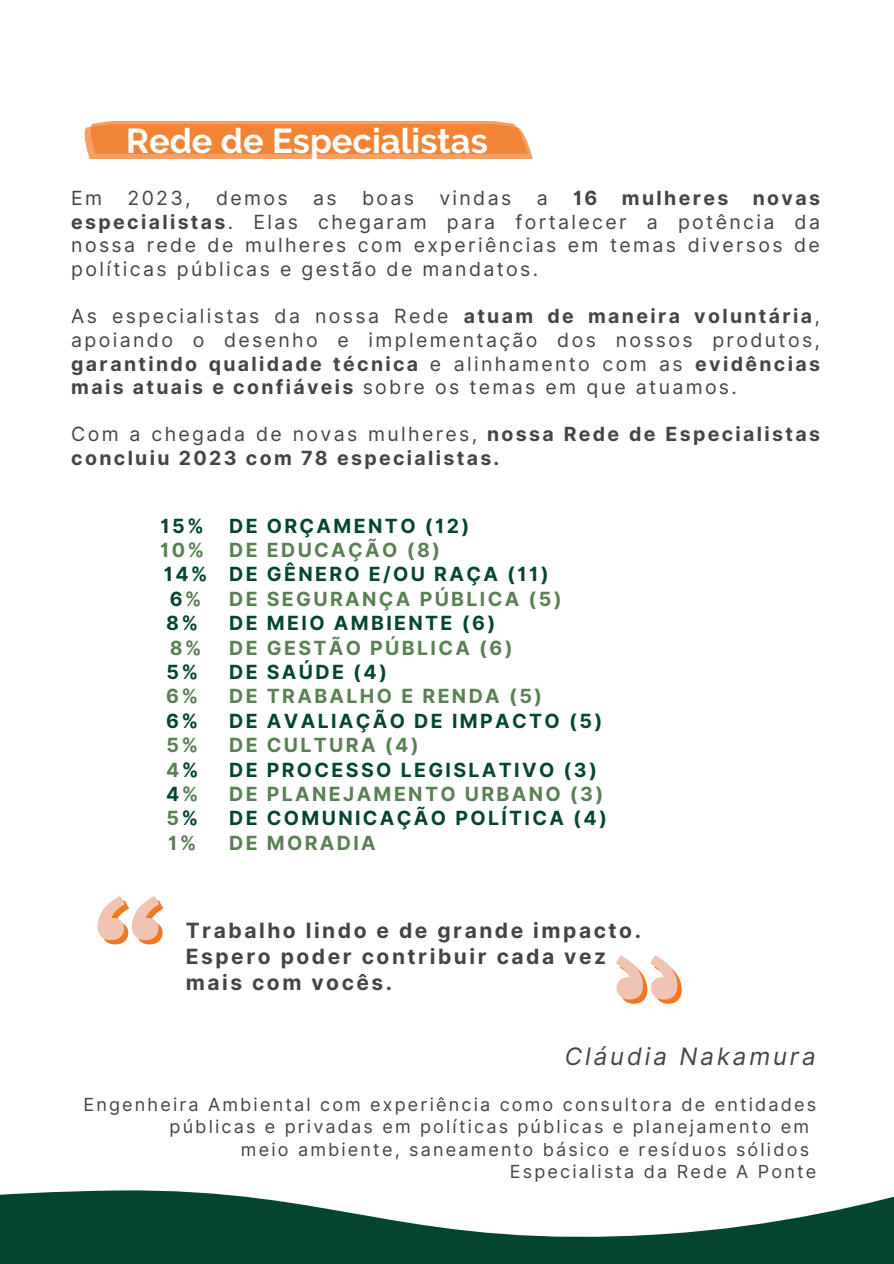
<style>
.page{position:relative;width:894px;height:1264px;background:#fff}
.page>*{position:absolute;margin:0;border:0;box-sizing:border-box;transform-origin:0 0}
.t1{font:700 34.5px "Raleway";color:#fff}
.t2{font:italic 24px "Inter";letter-spacing:.12em;color:#434444}
.t3{font:700 21px/25.8px "Inter";letter-spacing:.12em;color:#434444}
.t4{font:19.5px/23.7px "Inter";letter-spacing:.12em;color:#434444;text-align:justify}
.t5{font:700 19.5px/24.5px "Inter";letter-spacing:.12em;color:#04452e;text-align:center}
.t6{font:700 19.5px/23.7px "Inter";letter-spacing:.12em;color:#434444}
.t7{font:700 19.5px "Inter";letter-spacing:.12em;color:#598053}
.t8{font:18px/22.5px "Inter";letter-spacing:.12em;color:#434444}
.s1{font-weight:700}
.s2{font-weight:400}
.s3{color:#598053}
</style>
<div class="page">
<svg style="left:84px;top:121px;width:449px;height:37px;background:#f18d44"></svg>
<svg style="left:616px;top:955px;width:65px;height:48px"></svg>
<svg style="left:98px;top:896px;width:65px;height:48px"></svg>
<svg style="left:0;top:1190px;width:893px;height:73px;fill:#04452e"></svg>
<h5 class="t1" style="left:126px;top:120px;width:363px">Rede de Especialistas</h5>
<p class="t4" style="left:71px;top:186px;width:32px">Em</p>
<p class="t4" style="left:128px;top:186px;width:64px">2023,</p>
<p class="t4" style="left:216px;top:186px;width:73px">demos</p>
<p class="t4" style="left:313px;top:186px;width:25px">as</p>
<p class="t4" style="left:362px;top:186px;width:53px">boas</p>
<p class="t4" style="left:439px;top:186px;width:73px">vindas</p>
<p class="t4" style="left:536px;top:186px;width:12px">a</p>
<p class="t6" style="left:573px;top:186px;width:26px">16</p>
<p class="t6" style="left:621px;top:186px;width:108px">mulheres</p>
<p class="t4" style="left:71px;top:186px;width:750px;text-indent:681px"><span class="s1">novas especialistas</span>. Elas chegaram para fortalecer a potência da nossa rede de mulheres com experiências em temas diversos de políticas públicas e gestão de mandatos.</p>
<h1 class="t4" style="left:71px;top:304px;width:750px">As especialistas da nossa Rede <span class="s1">atuam de maneira voluntária</span>, apoiando o desenho e implementação dos nossos produtos, <span class="s1">garantindo qualidade técnica</span> e alinhamento com as <span class="s1">evidências mais atuais e confiáveis</span> sobre os temas em que atuamos.</h1>
<p class="t6" style="left:71px;top:422px;width:750px"><span class="s2">Com a chegada de novas mulheres,</span> nossa Rede de Especialistas concluiu 2023 com 78 especialistas.</p>
<h5 class="t5" style="left:160px;top:513px;width:49px">15%<br><span class="s3">10%<br></span>14%<br>6<span class="s3">%<br></span>8%<br><span class="s3">8%<br></span>5%<br><span class="s3">6%<br></span>6%<br><span class="s3">5%<br>4</span>%<br>4<span class="s3">%<br>5</span>%</h5>
<h5 class="t7" style="left:168px;top:831px;width:30px">1%</h5>
<h3 class="t5" style="left:229px;top:513px;width:379px;text-align:left">DE ORÇAMENTO (12)<br><span class="s3">DE EDUCAÇÃO (8)<br></span>DE GÊNERO E/OU RAÇA (11)<br><span class="s3">DE SEGURANÇA PÚBLICA (5)<br></span>DE MEIO AMBIENTE (6)<br><span class="s3">DE GESTÃO PÚBLICA (6)<br></span>DE SAÚDE (4)<br><span class="s3">DE TRABALHO E RENDA (5)<br></span>DE AVALIAÇÃO DE IMPACTO (5)<br><span class="s3">DE CULTURA (4)<br></span>DE PROCESSO LEGISLATIVO (3)<br><span class="s3">DE PLANEJAMENTO URBANO (3)<br></span>DE COMUNICAÇÃO POLÍTICA (4)</h3>
<p class="t7" style="left:229px;top:831px;width:148px">DE MORADIA</p>
<h4 class="t3" style="left:186px;top:917px;width:456px">Trabalho lindo e de grande impacto.<br>Espero poder contribuir cada vez mais com vocês.</h4>
<h3 class="t2" style="left:564px;top:1042px;width:252px">Cláudia Nakamura</h3>
<p class="t8" style="left:169px;top:1092px;width:648px;text-indent:-86px">Engenheira Ambiental com experiência como consultora de entidades públicas e privadas em políticas públicas e planejamento em</p>
<p class="t8" style="left:241px;top:1137px;width:569px">meio ambiente, saneamento básico e resíduos sólidos</p>
<p class="t8" style="left:509px;top:1160px;width:308px">Especialista da Rede A Ponte</p>
</div>
